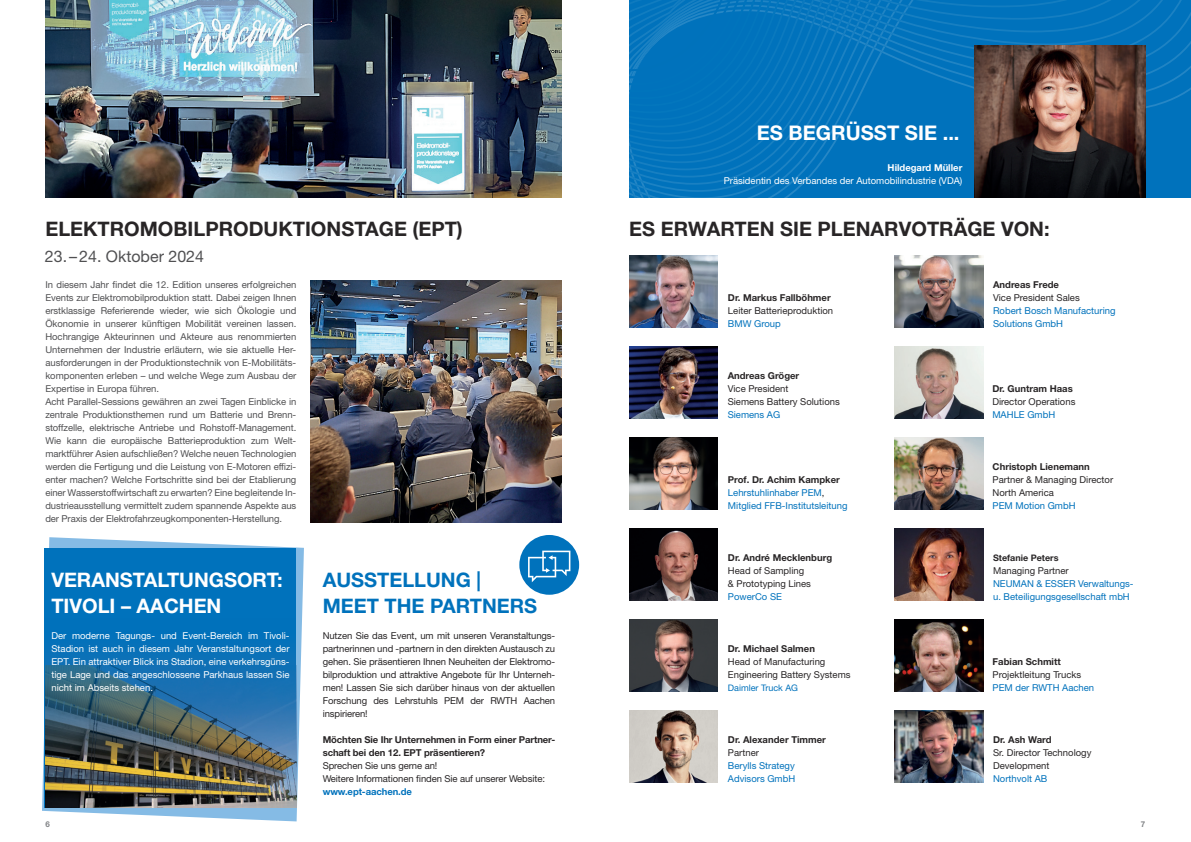
<style>
.page{position:relative;width:1191px;height:842px;background:#fff}
.page>*{position:absolute;margin:0;border:0;box-sizing:border-box;transform-origin:0 0}
.t1{font:700 20.2px "Helvetica Neue LT Std";color:#fff}
.t2{font:700 20px "Helvetica Neue LT Std";color:#282526}
.t3{font:700 20px/26px "Helvetica Neue LT Std";color:#fff}
.t4{font:700 20px/26px "Helvetica Neue LT Std";color:#0072bc}
.t5{font:16px "Helvetica Neue LT Std";color:#505052}
.t6{font:9.5px/13px "Helvetica Neue LT Std";letter-spacing:-.01em;color:#505052}
.t7{font:9.5px/13px "Helvetica Neue LT Std";color:#282526}
.t8{font:9.5px/13px "Helvetica Neue LT Std";color:#0072bc}
.t9{font:9.5px/13px "Helvetica Neue LT Std";color:#fff;text-align:justify}
.t10{font:700 9.5px/13px "Helvetica Neue LT Std";color:#282526}
.t11{font:700 9.5px "Helvetica Neue LT Std";letter-spacing:-.01em;color:#0072bc}
.t12{font:700 9.5px "Helvetica Neue LT Std";color:#fff}
.t13{font:9px "Helvetica Neue LT Std";color:#0072bc}
.t14{font:700 9px "Helvetica Neue LT Std";color:#282526}
.t15{font:700 8px "Helvetica Neue LT Std";color:#828487}
.s1{font-weight:700;color:#282526}
.s2{color:#282526}
</style>
<div class="page">
<svg style="left:42px;top:537px;width:262px;height:284px;fill:#8bbee6"></svg>
<img style="left:310px;top:281px;width:251px;height:241px">
<div style="left:45px;top:548px;width:251px;height:260px;background:#0072bc"></div>
<img style="left:45px;top:0;width:516px;height:197px">
<div style="left:519px;top:535px;width:60px;height:60px;background:#0072bc;border-radius:50%"></div>
<svg style="left:528px;top:551px;width:42px;height:31px"></svg>
<div style="left:45px;top:618px;width:251px;height:190px;background:#0471ba"></div>
<img style="left:45px;top:665px;width:251px;height:143px">
<svg style="left:629px;top:0;width:562px;height:63px;background:#0575bd"></svg>
<svg style="left:629px;top:63px;width:562px;height:134px;background:#0373bc"></svg>
<svg style="left:631px;top:106px;width:560px;height:91px;background:#0373bc"></svg>
<img style="left:974px;top:45px;width:171px;height:152px">
<img style="left:894px;top:438px;width:89px;height:71px">
<img style="left:629px;top:438px;width:89px;height:71px">
<img style="left:629px;top:620px;width:89px;height:71px">
<img style="left:629px;top:347px;width:89px;height:71px">
<img style="left:629px;top:711px;width:89px;height:71px">
<img style="left:894px;top:256px;width:89px;height:71px">
<img style="left:894px;top:347px;width:89px;height:71px">
<img style="left:894px;top:711px;width:89px;height:71px">
<img style="left:629px;top:529px;width:89px;height:71px">
<img style="left:629px;top:256px;width:89px;height:71px">
<img style="left:894px;top:529px;width:89px;height:71px">
<img style="left:894px;top:620px;width:89px;height:71px">
<h2 class="t2" style="left:45px;top:217px;width:419px">ELEKTROMOBILPRODUKTIONSTAGE (EPT)</h2>
<h3 class="t5" style="left:45px;top:247px;width:161px">23. –24. Oktober 2024</h3>
<p class="t6" style="left:45px;top:278px;width:252px">In diesem Jahr findet die 12. Edition unseres erfolgreichen Events zur Elektromobilproduktion statt. Dabei zeigen Ihnen erstklassige Referierende wieder, wie sich Ökologie und Ökonomie in unserer künftigen Mobilität vereinen lassen.<br>Hochrangige Akteurinnen und Akteure aus renommierten Unternehmen der Industrie erläutern, wie sie aktuelle Her&shy;ausforderungen in der Produktionstechnik von E-Mobilitäts&shy;komponenten erleben – und welche Wege zum Ausbau der Expertise in Europa führen.<br>Acht Parallel-Sessions gewähren an zwei Tagen Einblicke in zentrale Produktionsthemen rund um Batterie und Brenn&shy;stoffzelle, elektrische Antriebe und Rohstoff-Management.<br>Wie kann die europäische Batterieproduktion zum Welt&shy;marktführer Asien aufschließen? Welche neuen Technologien werden die Fertigung und die Leistung von E-Motoren effizi&shy;enter machen? Welche Fortschritte sind bei der Etablierung einer Wasserstoffwirtschaft zu erwarten? Eine begleitende In&shy;dustrieausstellung vermittelt zudem spannende Aspekte aus der Praxis der Elektrofahrzeugkomponenten-Herstellung.</p>
<h2 class="t3" style="left:51px;top:567px;width:233px">VERANSTALTUNGSORT:<br>TIVOLI – AACHEN</h2>
<p class="t9" style="left:51px;top:629px;width:240px">Der moderne Tagungs- und Event-Bereich im Tivoli-Stadion ist auch in diesem Jahr Veranstaltungsort der EPT. Ein attraktiver Blick ins Stadion, eine verkehrsgüns&shy;tige Lage und das angeschlossene Parkhaus lassen Sie nicht im Abseits stehen.</p>
<h2 class="t4" style="left:323px;top:567px;width:216px">AUSSTELLUNG |<br>MEET THE PARTNERS</h2>
<p class="t7" style="left:323px;top:629px;width:234px;text-align:justify">Nutzen Sie das Event, um mit unseren Veranstaltungs&shy;partnerinnen und -partnern in den direkten Austausch zu gehen. Sie präsentieren Ihnen Neuheiten der Elektromo&shy;bilproduktion und attraktive Angebote für Ihr Unterneh&shy;men! Lassen Sie sich darüber hinaus von der aktuellen Forschung des Lehrstuhls PEM der RWTH Aachen inspirieren!</p>
<p class="t10" style="left:323px;top:733px;width:234px">Möchten Sie Ihr Unternehmen in Form einer Partner&shy;schaft bei den 12. EPT präsentieren?</p>
<p class="t7" style="left:323px;top:759px;width:224px">Sprechen Sie uns gerne an!<br>Weitere Informationen finden Sie auf unserer Website:</p>
<p class="t11" style="left:323px;top:786px;width:91px">www.ept-aachen.de</p>
<h1 class="t1" style="left:756px;top:120px;width:204px">ES BEGRÜSST SIE ...</h1>
<p class="t12" style="left:887px;top:162px;width:76px">Hildegard Müller</p>
<p class="t9" style="left:723px;top:174px;width:240px">Präsidentin des Verbandes der Automobilindustrie (VDA)</p>
<h2 class="t2" style="left:629px;top:217px;width:422px">ES ERWARTEN SIE PLENARVOTRÄGE VON:</h2>
<p class="t10" style="left:728px;top:291px;width:104px">Dr. Markus Fallböhmer</p>
<p class="t7" style="left:728px;top:304px;width:107px">Leiter Batterieproduktion</p>
<p class="t8" style="left:728px;top:317px;width:54px">BMW Group</p>
<p class="t10" style="left:727px;top:369px;width:73px">Andreas Gröger</p>
<p class="t7" style="left:727px;top:382px;width:114px">Vice President<br>Siemens Battery Solutions</p>
<p class="t8" style="left:727px;top:408px;width:54px">Siemens AG</p>
<p class="t8" style="left:728px;top:473px;width:121px"><span class="s1">Prof. Dr. Achim Kampker<br></span>Lehrstuhlinhaber PEM<span class="s2">,<br></span>Mitglied FFB-Institutsleitung</p>
<p class="t10" style="left:728px;top:551px;width:106px">Dr. André Mecklenburg</p>
<p class="t7" style="left:728px;top:564px;width:85px">Head of Sampling &amp; Prototyping Lines</p>
<p class="t8" style="left:728px;top:590px;width:55px">PowerCo SE</p>
<p class="t10" style="left:728px;top:642px;width:89px">Dr. Michael Salmen</p>
<p class="t7" style="left:728px;top:655px;width:124px">Head of Manufacturing<br>Engineering Battery Systems</p>
<p class="t13" style="left:728px;top:683px;width:72px">Daimler Truck AG</p>
<p class="t10" style="left:728px;top:733px;width:99px">Dr. Alexander Timmer</p>
<p class="t7" style="left:728px;top:746px;width:32px">Partner</p>
<p class="t8" style="left:728px;top:759px;width:69px">Berylls Strategy<br>Advisors GmbH</p>
<p class="t10" style="left:993px;top:278px;width:67px">Andreas Frede</p>
<p class="t7" style="left:993px;top:291px;width:88px">Vice President Sales</p>
<p class="t8" style="left:993px;top:304px;width:124px">Robert Bosch Manufacturing<br>Solutions GmbH</p>
<p class="t10" style="left:992px;top:382px;width:82px">Dr. Guntram Haas</p>
<p class="t7" style="left:992px;top:395px;width:85px">Director Operations</p>
<p class="t8" style="left:992px;top:408px;width:64px">MAHLE GmbH</p>
<p class="t10" style="left:992px;top:460px;width:99px">Christoph Lienemann</p>
<p class="t7" style="left:992px;top:473px;width:122px">Partner &amp; Managing Director<br>North America</p>
<p class="t8" style="left:992px;top:499px;width:84px">PEM Motion GmbH</p>
<p class="t14" style="left:993px;top:553px;width:67px">Stefanie Peters</p>
<p class="t7" style="left:993px;top:564px;width:77px">Managing Partner</p>
<p class="t8" style="left:993px;top:577px;width:142px">NEUMAN &amp; ESSER Verwaltungs&shy;u. Beteiligungsgesellschaft mbH</p>
<p class="t10" style="left:992px;top:655px;width:70px">Fabian Schmitt</p>
<p class="t7" style="left:992px;top:668px;width:90px">Projektleitung Trucks</p>
<p class="t8" style="left:992px;top:681px;width:103px">PEM der RWTH Aachen</p>
<p class="t10" style="left:993px;top:733px;width:60px">Dr. Ash Ward</p>
<p class="t7" style="left:993px;top:746px;width:100px">Sr. Director Technology<br>Development</p>
<p class="t8" style="left:993px;top:772px;width:56px">Northvolt AB</p>
<p class="t15" style="left:45px;top:819px;width:6px">6</p>
<p class="t15" style="left:1140px;top:819px;width:6px">7</p>
</div>
